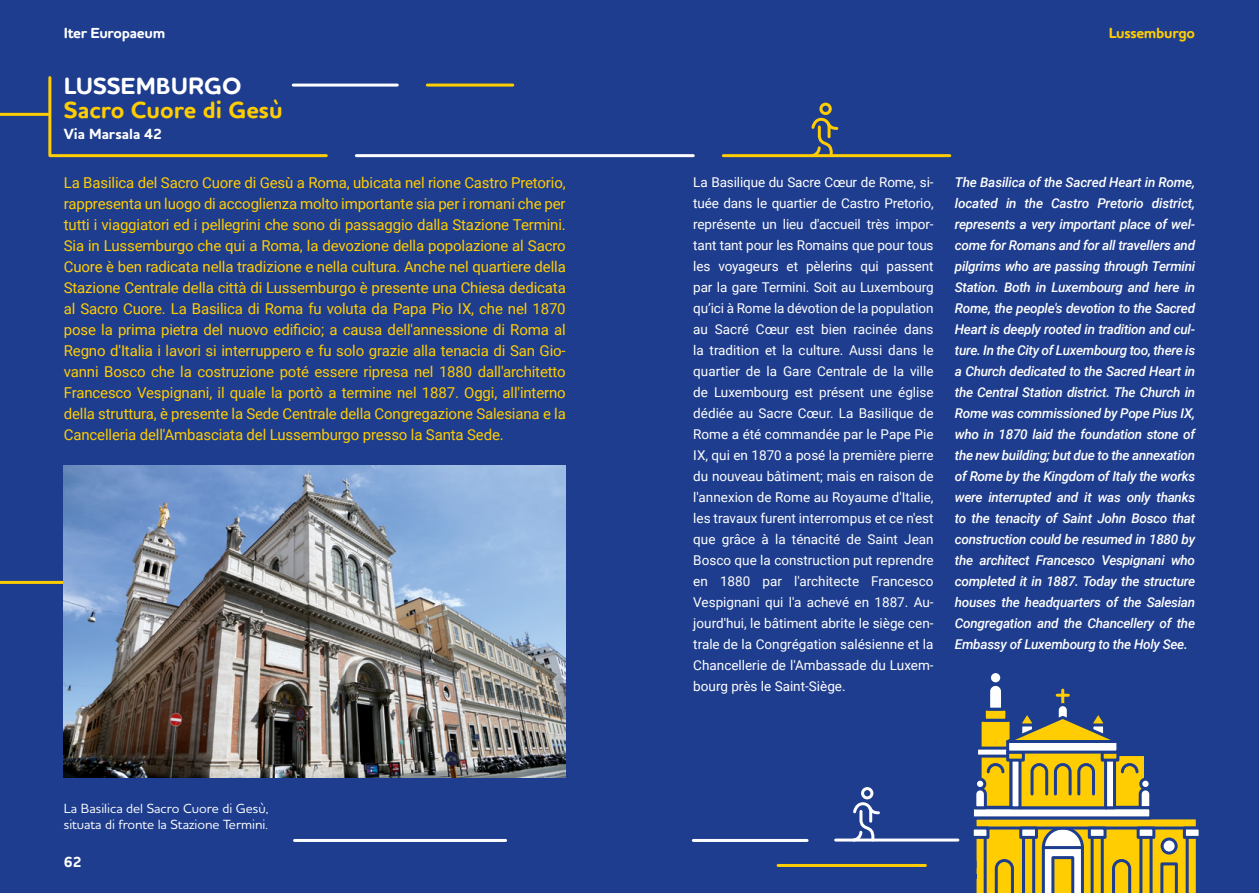
<style>
.page{position:relative;width:1259px;height:893px;background:#1e3d8e}
.page>*{position:absolute;margin:0;border:0;box-sizing:border-box;transform-origin:0 0}
.t1{font:700 24px "Houschka Rounded";color:#ffcd02}
.t2{font:700 24px "Houschka Rounded";color:#fff}
.t3{font:15px/21px "Roboto";letter-spacing:-.01em;color:#ffcd02;text-align:justify}
.t4{font:700 15px "Houschka Rounded";letter-spacing:-.02em;color:#fff}
.t5{font:700 15px "Houschka Pro";color:#fff}
.t6{font:700 15px "Houschka Rounded";letter-spacing:-.02em;color:#ffcd02}
.t7{font:13.5px/21px "Roboto";color:#fff;text-align:justify}
.t8{font:italic 500 13.5px/21px "Roboto";letter-spacing:-.02em;color:#fff;text-align:justify}
.t9{font:500 13.5px/15.8px "Houschka Pro";color:#fff}
</style>
<div class="page">
<div style="left:861px;top:787px;width:12px;height:12px;border:3px solid #fff;border-radius:50%"></div>
<svg style="left:850px;top:802px;width:31px;height:40px"></svg>
<hr style="left:294px;top:839px;width:211px;height:3px;background:#fff">
<hr style="left:693px;top:839px;width:114px;height:3px;background:#fff">
<hr style="left:0;top:581px;width:247px;height:3px;background:#ffcd02">
<hr style="left:835px;top:838px;width:123px;height:3px;background:#fff">
<div style="left:819px;top:103px;width:12px;height:12px;border:3px solid #ffcd02;border-radius:50%"></div>
<svg style="left:808px;top:117px;width:32px;height:41px"></svg>
<hr style="left:356px;top:154px;width:337px;height:3px;background:#fff">
<hr style="left:723px;top:154px;width:226px;height:3px;background:#ffcd02">
<hr style="left:293px;top:84px;width:104px;height:3px;background:#fff">
<hr style="left:427px;top:84px;width:86px;height:3px;background:#ffcd02">
<hr style="left:0;top:113px;width:49px;height:3px;background:#ffcd02">
<svg style="left:47px;top:76px;width:282px;height:82px"></svg>
<hr style="left:778px;top:864px;width:147px;height:3px;background:#ffcd02">
<div style="left:980px;top:754px;width:31px;height:53px;background:#ffcd02"></div>
<div style="left:978px;top:753px;width:34px;height:56px;border:3px solid #1d3d8f"></div>
<div style="left:1114px;top:754px;width:31px;height:53px;background:#ffcd02"></div>
<div style="left:1113px;top:753px;width:34px;height:56px;border:3px solid #1d3d8f"></div>
<svg style="left:982px;top:723px;width:24px;height:24px"></svg>
<div style="left:978px;top:719px;width:34px;height:36px;border:3px solid #1d3d8f"></div>
<div style="left:976px;top:748px;width:39px;height:8px;background:#fff"></div>
<div style="left:975px;top:747px;width:42px;height:11px;border:3px solid #1d3d8f"></div>
<svg style="left:1137px;top:786px;width:13px;height:20px"></svg>
<div style="left:975px;top:818px;width:222px;height:10px;background:#ffcd02"></div>
<div style="left:973px;top:816px;width:225px;height:13px;border:3px solid #1d3d8f"></div>
<div style="left:972px;top:808px;width:178px;height:10px;background:#fff"></div>
<div style="left:971px;top:806px;width:181px;height:13px;border:3px solid #1d3d8f"></div>
<div style="left:1019px;top:741px;width:87px;height:67px;background:#ffcd02"></div>
<div style="left:1017px;top:740px;width:91px;height:69px;border:3px solid #1d3d8f"></div>
<div style="left:1105px;top:756px;width:9px;height:52px;background:#fff"></div>
<div style="left:1104px;top:755px;width:12px;height:54px;border:3px solid #1d3d8f"></div>
<div style="left:1011px;top:756px;width:9px;height:52px;background:#fff"></div>
<div style="left:1009px;top:755px;width:12px;height:54px;border:3px solid #1d3d8f"></div>
<div style="left:1007px;top:752px;width:16px;height:8px;background:#ffcd02"></div>
<div style="left:1006px;top:751px;width:19px;height:11px;border:3px solid #1d3d8f"></div>
<div style="left:1102px;top:752px;width:16px;height:8px;background:#ffcd02"></div>
<div style="left:1100px;top:751px;width:19px;height:11px;border:3px solid #1d3d8f"></div>
<div style="left:1007px;top:741px;width:111px;height:11px;background:#fff"></div>
<div style="left:1006px;top:740px;width:113px;height:14px;border:3px solid #1d3d8f"></div>
<svg style="left:986px;top:763px;width:19px;height:11px"></svg>
<svg style="left:1120px;top:763px;width:19px;height:11px"></svg>
<svg style="left:1030px;top:763px;width:65px;height:33px"></svg>
<div style="left:1140px;top:779px;width:10px;height:9px;background:#fff;border-radius:50%"></div>
<div style="left:1139px;top:778px;width:12px;height:12px;border:3px solid #1d3d8f;border-radius:50%"></div>
<svg style="left:985px;top:685px;width:134px;height:60px"></svg>
<div style="left:989px;top:672px;width:12px;height:12px;background:#fff;border-radius:50%"></div>
<div style="left:988px;top:670px;width:15px;height:15px;border:3px solid #1d3d8f;border-radius:50%"></div>
<svg style="left:972px;top:786px;width:16px;height:25px"></svg>
<div style="left:975px;top:779px;width:9px;height:9px;background:#fff;border-radius:50%"></div>
<div style="left:974px;top:778px;width:12px;height:12px;border:3px solid #1d3d8f;border-radius:50%"></div>
<div style="left:1183px;top:826px;width:18px;height:13px;border:3px solid #1d3d8f"></div>
<svg style="left:973px;top:822px;width:225px;height:71px"></svg>
<div style="left:972px;top:828px;width:16px;height:9px;background:#fff"></div>
<div style="left:970px;top:826px;width:19px;height:13px;border:3px solid #1d3d8f"></div>
<img style="left:64px;top:465px;width:502px;height:312px">
<p class="t4" style="left:64px;top:23px;width:103px">Iter Europaeum</p>
<h1 class="t2" style="left:64px;top:71px;width:179px">LUSSEMBURGO</h1>
<h1 class="t1" style="left:64px;top:95px;width:220px">Sacro Cuore di Gesù</h1>
<p class="t5" style="left:64px;top:124px;width:100px">Via Marsala 42</p>
<p class="t3" style="left:64px;top:171px;width:503px">La Basilica del Sacro Cuore di Gesù a Roma, ubicata nel rione Castro Pretorio, rappresenta un luogo di accoglienza molto importante sia per i romani che per tutti i viaggiatori ed i pellegrini che sono di passaggio dalla Stazione Termini.<br>Sia in Lussemburgo che qui a Roma, la devozione della popolazione al Sacro Cuore è ben radicata nella tradizione e nella cultura. Anche nel quartiere della Stazione Centrale della città di Lussemburgo è presente una Chiesa dedicata al Sacro Cuore. La Basilica di Roma fu voluta da Papa Pio IX, che nel 1870 pose la prima pietra del nuovo edificio; a causa dell'annessione di Roma al Regno d'Italia i lavori si interruppero e fu solo grazie alla tenacia di San Gio&shy;vanni Bosco che la costruzione poté essere ripresa nel 1880 dall'architetto Francesco Vespignani, il quale la portò a termine nel 1887. Oggi, all'interno della struttura, è presente la Sede Centrale della Congregazione Salesiana e la Cancelleria dell'Ambasciata del Lussemburgo presso la Santa Sede.</p>
<p class="t9" style="left:64px;top:801px;width:206px">La Basilica del Sacro Cuore di Gesù, situata di fronte la Stazione Termini.</p>
<p class="t4" style="left:64px;top:853px;width:19px">62</p>
<p class="t6" style="left:1108px;top:23px;width:88px">Lussemburgo</p>
<p class="t7" style="left:693px;top:171px;width:242px">La Basilique du Sacre Cœur de Rome, si&shy;tuée dans le quartier de Castro Pretorio, représente un lieu d'accueil très impor&shy;tant tant pour les Romains que pour tous les voyageurs et pèlerins qui passent par la gare Termini. Soit au Luxembourg qu’ici à Rome la dévotion de la population au Sacré Cœur est bien racinée dans la tradition et la culture. Aussi dans le quartier de la Gare Centrale de la ville de Luxembourg est présent une église dédiée au Sacre Cœur. La Basilique de Rome a été commandée par le Pape Pie IX, qui en 1870 a posé la première pierre du nouveau bâtiment; mais en raison de l'annexion de Rome au Royaume d'Italie, les travaux furent interrompus et ce n'est que grâce à la ténacité de Saint Jean Bosco que la construction put reprendre en 1880 par l'architecte Francesco Vespignani qui l'a achevé en 1887. Au&shy;jourd'hui, le bâtiment abrite le siège cen&shy;trale de la Congrégation salésienne et la Chancellerie de l'Ambassade du Luxem&shy;bourg près le Saint-Siège.</p>
<p class="t8" style="left:955px;top:171px;width:242px">The Basilica of the Sacred Heart in Rome, located in the Castro Pretorio district, represents a very important place of wel&shy;come for Romans and for all travellers and pilgrims who are passing through Termini Station. Both in Luxembourg and here in Rome, the people's devotion to the Sacred Heart is deeply rooted in tradition and cul&shy;ture. In the City of Luxembourg too, there is a Church dedicated to the Sacred Heart in the Central Station district. The Church in Rome was commissioned by Pope Pius IX, who in 1870 laid the foundation stone of the new building; but due to the annexation of Rome by the Kingdom of Italy the works were interrupted and it was only thanks to the tenacity of Saint John Bosco that construction could be resumed in 1880 by the architect Francesco Vespignani who completed it in 1887. Today the structure houses the headquarters of the Salesian Congregation and the Chancellery of the Embassy of Luxembourg to the Holy See.</p>
</div>
